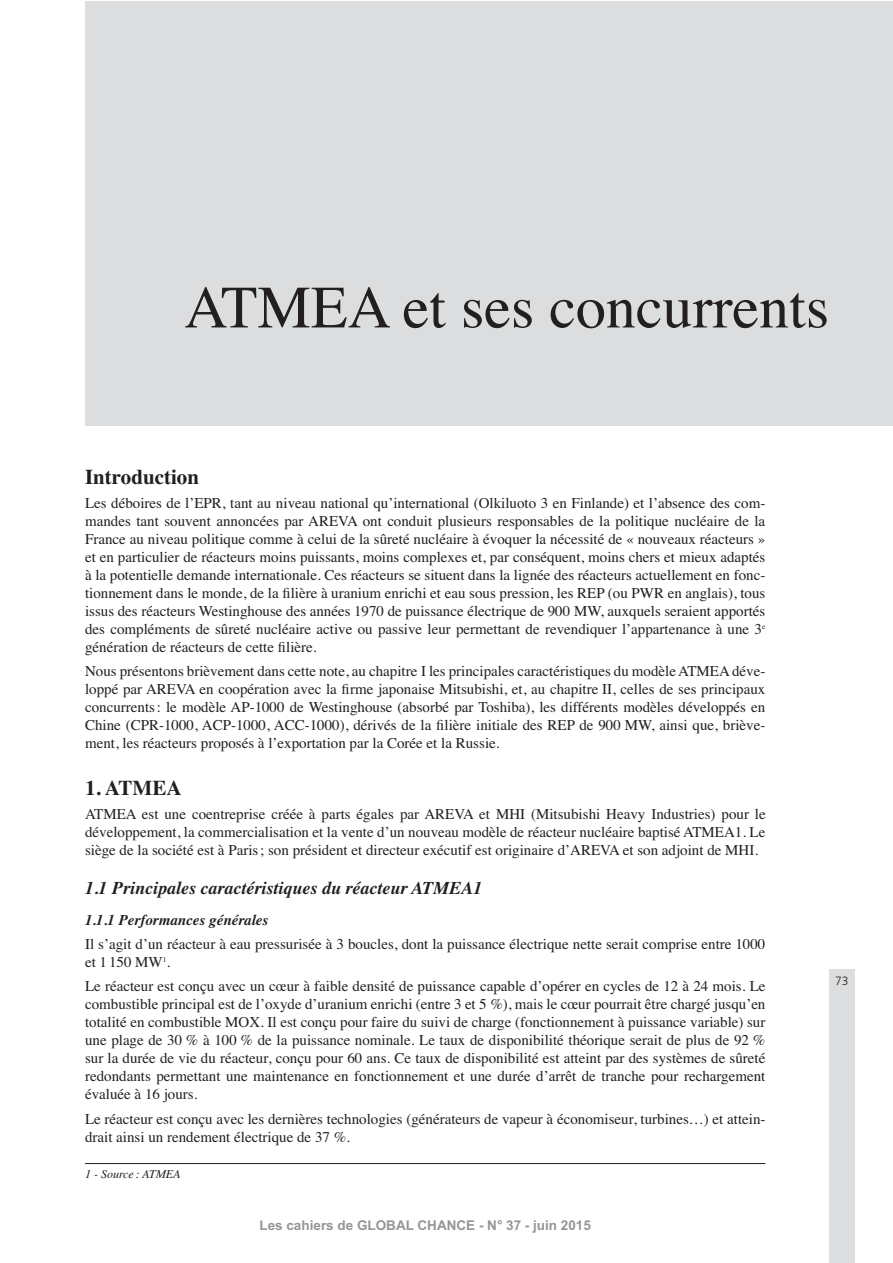
<style>
.page{position:relative;width:893px;height:1263px;background:#fff}
.page>*{position:absolute;margin:0;border:0;box-sizing:border-box;transform-origin:0 0}
.t1{font:60px "Times";color:#231f20}
.t2{font:700 21px "Times";color:#231f20}
.t3{font:italic 700 18px "Times";color:#231f20}
.t4{font:15px/18px "Times";color:#231f20;text-align:justify}
.t5{font:italic 700 15px "Times";color:#231f20}
.t6{font:700 13.5px "Arial";color:#939598}
.t7{font:italic 12px "Times";color:#231f20}
.t8{font:300 12px "Frutiger";color:#231f20}
</style>
<div class="page">
<div style="left:829px;top:969px;width:26px;height:294px;background:#dcddde"></div>
<div style="left:85px;top:1px;width:807px;height:424px;background:#dcddde"></div>
<hr style="left:85px;top:1163px;width:680px;height:1px;background:#231f20">
<h1 class="t1" style="left:184px;top:251px;width:646px">ATMEA et ses concurrents</h1>
<h2 class="t2" style="left:85px;top:456px;width:115px">Introduction</h2>
<p class="t4" style="left:85px;top:493px;width:682px">Les déboires de l’EPR, tant au niveau national qu’international (Olkiluoto 3 en Finlande) et l’absence des com&shy;mandes tant souvent annoncées par AREVA ont conduit plusieurs responsables de la politique nucléaire de la France au niveau politique comme à celui de la sûreté nucléaire à évoquer la nécessité de « nouveaux réacteurs » et en particulier de réacteurs moins puissants, moins complexes et, par conséquent, moins chers et mieux adaptés à la potentielle demande internationale. Ces réacteurs se situent dans la lignée des réacteurs actuellement en fonc&shy;tionnement dans le monde, de la filière à uranium enrichi et eau sous pression, les REP (ou PWR en anglais), tous issus des réacteurs Westinghouse des années 1970 de puissance électrique de 900 MW, auxquels seraient apportés des compléments de sûreté nucléaire active ou passive leur permettant de revendiquer l’appartenance à une 3<sup>e </sup>génération de réacteurs de cette filière.</p>
<p class="t4" style="left:85px;top:661px;width:682px">Nous présentons brièvement dans cette note, au chapitre I les principales caractéristiques du modèle ATMEA déve&shy;loppé par AREVA en coopération avec la firme japonaise Mitsubishi, et, au chapitre II, celles de ses principaux concurrents : le modèle AP-1000 de Westinghouse (absorbé par Toshiba), les différents modèles développés en Chine (CPR-1000, ACP-1000, ACC-1000), dérivés de la filière initiale des REP de 900 MW, ainsi que, briève&shy;ment, les réacteurs proposés à l’exportation par la Corée et la Russie.</p>
<h2 class="t2" style="left:85px;top:767px;width:98px">1. ATMEA</h2>
<p class="t4" style="left:85px;top:804px;width:682px">ATMEA est une coentreprise créée à parts égales par AREVA et MHI (Mitsubishi Heavy Industries) pour le développement, la commercialisation et la vente d’un nouveau modèle de réacteur nucléaire baptisé ATMEA1. Le siège de la société est à Paris ; son président et directeur exécutif est originaire d’AREVA et son adjoint de MHI.</p>
<p class="t3" style="left:85px;top:871px;width:399px">1.1 Principales caractéristiques du réacteur ATMEA1</p>
<p class="t5" style="left:85px;top:905px;width:185px">1.1.1 Performances générales</p>
<p class="t4" style="left:85px;top:933px;width:682px">Il s’agit d’un réacteur à eau pressurisée à 3 boucles, dont la puissance électrique nette serait comprise entre 1000 et 1 150 MW<sup>1</sup>.</p>
<p class="t4" style="left:85px;top:976px;width:682px">Le réacteur est conçu avec un cœur à faible densité de puissance capable d’opérer en cycles de 12 à 24 mois. Le combustible principal est de l’oxyde d’uranium enrichi (entre 3 et 5 %), mais le cœur pourrait être chargé jusqu’en totalité en combustible MOX. Il est conçu pour faire du suivi de charge (fonctionnement à puissance variable) sur une plage de 30 % à 100 % de la puissance nominale. Le taux de disponibilité théorique serait de plus de 92 % sur la durée de vie du réacteur, conçu pour 60 ans. Ce taux de disponibilité est atteint par des systèmes de sûreté redondants permettant une maintenance en fonctionnement et une durée d’arrêt de tranche pour rechargement évaluée à 16 jours.</p>
<p class="t4" style="left:85px;top:1108px;width:682px">Le réacteur est conçu avec les dernières technologies (générateurs de vapeur à économiseur, turbines…) et attein&shy;drait ainsi un rendement électrique de 37 %.</p>
<p class="t7" style="left:85px;top:1163px;width:97px">1 - Source : ATMEA</p>
<p class="t6" style="left:259px;top:1217px;width:333px">Les cahiers de GLOBAL CHANCE - N° 37 - juin 2015</p>
<p class="t8" style="left:835px;top:974px;width:15px">73</p>
</div>
